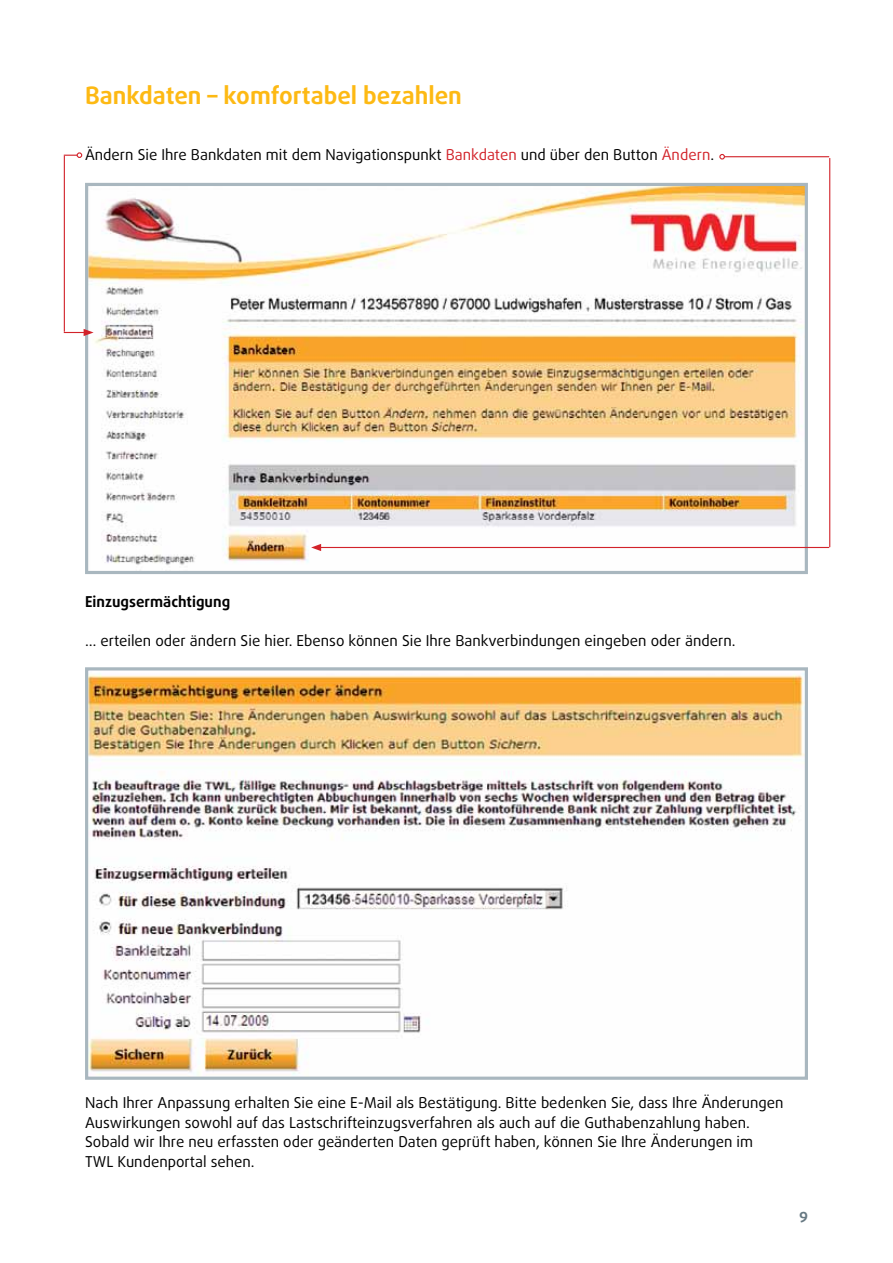
<style>
.page{position:relative;width:893px;height:1263px;background:#fff}
.page>*{position:absolute;margin:0;border:0;box-sizing:border-box;transform-origin:0 0}
.t1{font:700 24px "Daxline";color:#fdb913}
.t2{font:15px/19.5px "Daxline";color:#000}
.t3{font:700 15px "Daxline";color:#000}
.t4{font:700 15px "Daxline";color:#677983}
.s1{color:#d2232a}
</style>
<div class="page">
<img style="left:89px;top:673px;width:715px;height:403px">
<div style="left:85px;top:667px;width:723px;height:413px;border:3px solid #a9b7bf"></div>
<hr style="left:829px;top:158px;width:1px;height:389px;background:#d2232a">
<hr style="left:724px;top:156px;width:105px;height:1px;background:#d2232a">
<svg style="left:719px;top:154px;width:6px;height:6px"></svg>
<img style="left:89px;top:187px;width:715px;height:378px">
<div style="left:85px;top:183px;width:723px;height:391px;border:3px solid #a9b7bf"></div>
<hr style="left:319px;top:547px;width:510px;height:1px;background:#d2232a">
<svg style="left:311px;top:544px;width:10px;height:7px"></svg>
<svg style="left:64px;top:152px;width:18px;height:6px"></svg>
<hr style="left:64px;top:156px;width:1px;height:176px;background:#d2232a">
<svg style="left:64px;top:329px;width:30px;height:7px"></svg>
<h1 class="t1" style="left:85px;top:81px;width:378px">Bankdaten – komfortabel bezahlen</h1>
<p class="t2" style="left:85px;top:145px;width:631px">Ändern Sie Ihre Bankdaten mit dem Navigationspunkt <span class="s1">Bankdaten</span> und über den Button <span class="s1">Ändern</span>.</p>
<p class="t3" style="left:85px;top:593px;width:147px">Einzugsermächtigung</p>
<p class="t2" style="left:85px;top:631px;width:652px">… erteilen oder ändern Sie hier. Ebenso können Sie Ihre Bankverbindungen eingeben oder ändern.</p>
<p class="t2" style="left:85px;top:1093px;width:700px">Nach Ihrer Anpassung erhalten Sie eine E-Mail als Bestätigung. Bitte bedenken Sie, dass Ihre Änderungen Auswirkungen sowohl auf das Lastschrifteinzugsverfahren als auch auf die Guthabenzahlung haben.<br>Sobald wir Ihre neu erfassten oder geänderten Daten geprüft haben, können Sie Ihre Änderungen im TWL Kundenportal sehen.</p>
<p class="t4" style="left:799px;top:1205px;width:10px">9</p>
</div>
